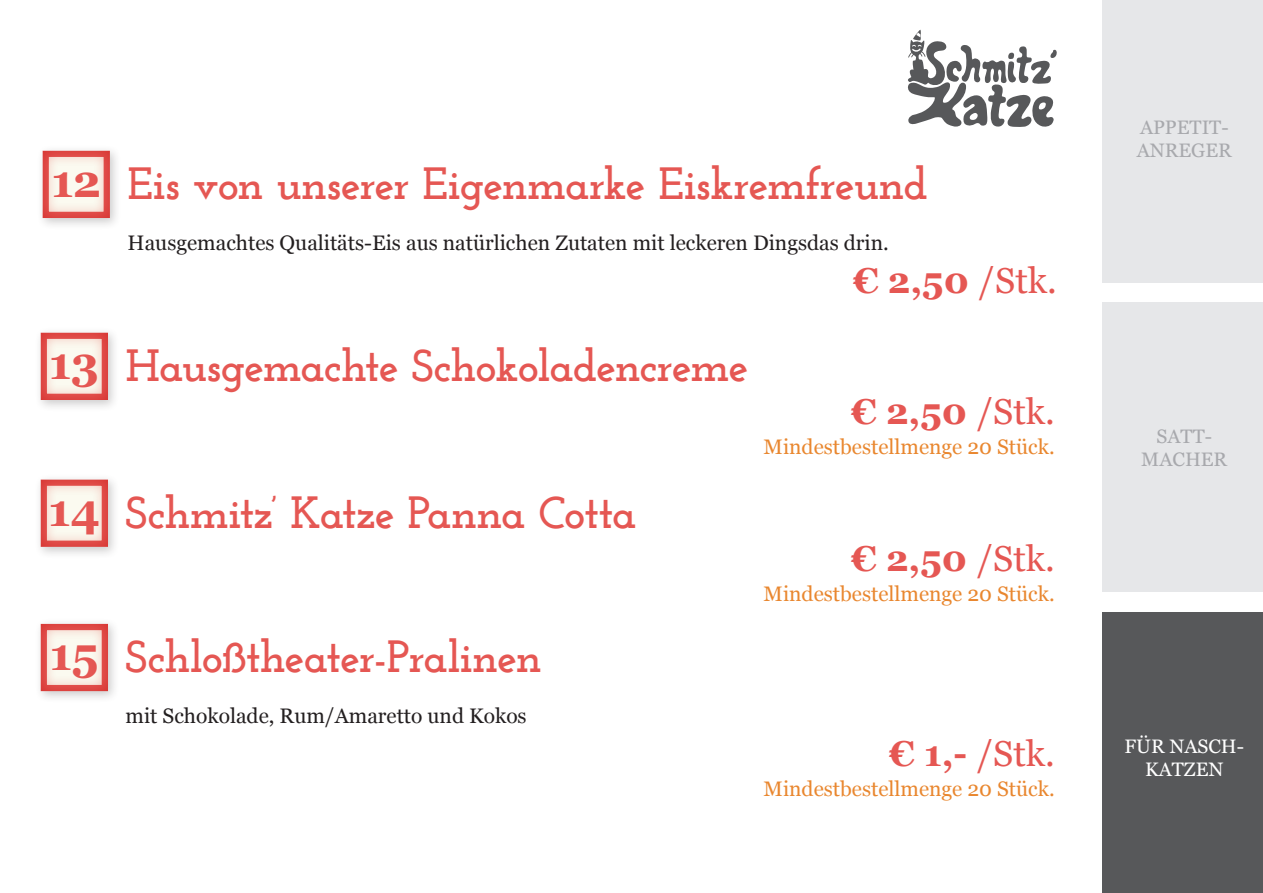
<style>
.page{position:relative;width:1263px;height:893px;background:#fff}
.page>*{position:absolute;margin:0;border:0;box-sizing:border-box;transform-origin:0 0}
.t1{font:700 45px "Josefin Slab";letter-spacing:-.03em;color:#e55753}
.t2{font:700 45px "Georgia";color:#e55753}
.t3{font:700 36px "Georgia";color:#e55753}
.t4{font:36px "Georgia";color:#e55753}
.t5{font:21px "Georgia";color:#231f20}
.t6{font:21px "Georgia";color:#e9872f}
.t7{font:19.5px/23.4px "Georgia";color:#a8a9ad;text-align:center}
.t8{font:19.5px/23.4px "Georgia";color:#fff;text-align:center}
.s1{font-weight:400}
.s2{font-weight:700}
</style>
<div class="page">
<div style="left:1102px;top:612px;width:161px;height:281px;background:#57585a"></div>
<div style="left:1102px;top:302px;width:161px;height:290px;background:#e6e7e9"></div>
<svg style="left:908px;top:30px;width:149px;height:97px"></svg>
<div style="left:1102px;top:0;width:161px;height:283px;background:#e6e7e9"></div>
<div style="left:37px;top:145px;width:85px;height:85px;background:#231f20;opacity:.23"></div>
<div style="left:42px;top:148px;width:120px;height:71px;background:#e55753;opacity:.75"></div>
<div style="left:35px;top:327px;width:85px;height:85px;background:#231f20;opacity:.23"></div>
<div style="left:40px;top:330px;width:120px;height:71px;background:#e55753;opacity:.75"></div>
<div style="left:35px;top:473px;width:85px;height:86px;background:#231f20;opacity:.23"></div>
<div style="left:39px;top:477px;width:121px;height:71px;background:#e55753;opacity:.75"></div>
<div style="left:35px;top:618px;width:85px;height:85px;background:#231f20;opacity:.23"></div>
<div style="left:40px;top:621px;width:118px;height:71px;background:#e55753;opacity:.75"></div>
<p class="t2" style="left:51px;top:152px;width:51px">12</p>
<p class="t2" style="left:49px;top:334px;width:52px">13</p>
<p class="t2" style="left:49px;top:481px;width:53px">14</p>
<p class="t2" style="left:50px;top:626px;width:50px">15</p>
<p class="t1" style="left:128px;top:157px;width:802px">Eis von unserer Eigenmarke Eiskremfreund</p>
<p class="t5" style="left:128px;top:230px;width:763px">Hausgemachtes Qualitäts-Eis aus natürlichen Zutaten mit leckeren Dingsdas drin.</p>
<p class="t3" style="left:853px;top:257px;width:205px">€ 2,50 <span class="s1">/Stk.</span></p>
<p class="t1" style="left:126px;top:339px;width:624px">Hausgemachte Schokoladencreme</p>
<p class="t1" style="left:126px;top:486px;width:513px">Schmitz’ Katze Panna Cotta</p>
<p class="t1" style="left:126px;top:630px;width:418px">Schloßtheater-Pralinen</p>
<p class="t5" style="left:126px;top:703px;width:403px">mit Schokolade, Rum/Amaretto und Kokos</p>
<p class="t3" style="left:851px;top:389px;width:205px">€ 2,50 <span class="s1">/Stk.</span></p>
<p class="t6" style="left:764px;top:434px;width:293px">Mindestbestellmenge 20 Stück.</p>
<p class="t3" style="left:851px;top:536px;width:205px">€ 2,50 <span class="s1">/Stk.</span></p>
<p class="t6" style="left:764px;top:581px;width:293px">Mindestbestellmenge 20 Stück.</p>
<p class="t4" style="left:889px;top:732px;width:167px"><span class="s2">€ 1,-</span> /Stk.</p>
<p class="t6" style="left:764px;top:776px;width:293px">Mindestbestellmenge 20 Stück.</p>
<p class="t7" style="left:1137px;top:116px;width:97px;text-align:left">Appetit-<br>Anreger</p>
<p class="t7" style="left:1141px;top:424px;width:87px">satt&shy;macher</p>
<p class="t8" style="left:1124px;top:735px;width:121px">für nasch&shy;katzen</p>
</div>
